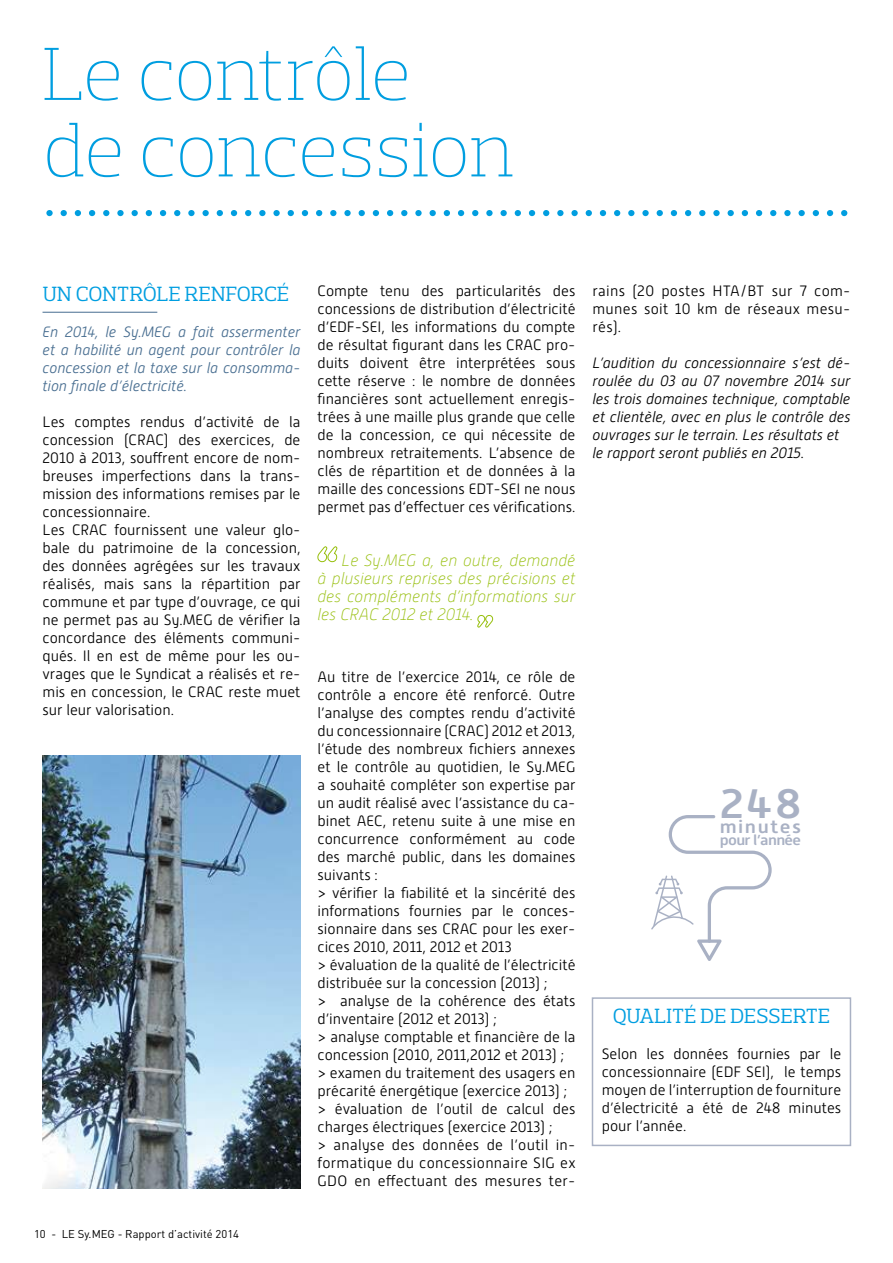
<style>
.page{position:relative;width:893px;height:1263px;background:#fff}
.page>*{position:absolute;margin:0;border:0;box-sizing:border-box;transform-origin:0 0}
.t1{font:200 76.5px/76.5px "Prelo Slab";letter-spacing:-.01em;color:#009ee0}
.t2{font:300 64.5px "Alwyn New";color:#009ee0}
.t3{font:500 41.1px "Alwyn New";color:#a9b1c4;scale:1.12 1}
.t4{font:21px "Prelo Slab";letter-spacing:.015em;color:#009ee0}
.t5{font:500 18.15px "Alwyn New";letter-spacing:.075em;color:#a9b1c4;scale:1.12 1}
.t6{font:italic 100 16.5px/18px "Alwyn New";color:#97bf0d;text-align:justify}
.t7{font:300 15px/18px "Alwyn New";color:#000;text-align:justify}
.t8{font:italic 300 15px/18px "Alwyn New";color:#000}
.t9{font:italic 300 15px/18px "Alwyn New";color:#476d90;text-align:justify}
.t10{font:500 14.55px "Alwyn New";letter-spacing:-.04em;color:#a9b1c4;scale:1.12 1}
.t11{font:11.25px "DIN";color:#000}
</style>
<div class="page">
<img style="left:43px;top:756px;width:257px;height:432px">
<hr style="left:43px;top:312px;width:114px;height:1px;background:#476d90">
<svg style="left:317px;top:546px;width:21px;height:17px"></svg>
<svg style="left:477px;top:615px;width:17px;height:13px"></svg>
<svg style="left:651px;top:815px;width:121px;height:146px"></svg>
<div style="left:592px;top:997px;width:259px;height:149px;border:2px solid #a9b1c4"></div>
<h1 class="t1" style="left:43px;top:36px;width:473px">Le contrôle<br>de concession</h1>
<h2 class="t2" style="left:43px;top:158px;width:810px">.........................................................</h2>
<h3 class="t4" style="left:43px;top:281px;width:248px">UN CONTRÔLE RENFORCÉ</h3>
<p class="t9" style="left:43px;top:323px;width:259px">En 2014, le Sy.MEG a fait assermenter et a habilité un agent pour contrôler la concession et la taxe sur la consomma&shy;tion finale d’électricité.</p>
<p class="t7" style="left:43px;top:413px;width:259px;text-align:left">Les comptes rendus d’activité de la concession (CRAC) des exercices, de 2010 à 2013, souffrent encore de nom&shy;breuses imperfections dans la trans&shy;mission des informations remises par le concessionnaire.<br>Les CRAC fournissent une valeur glo&shy;bale du patrimoine de la concession, des données agrégées sur les travaux réalisés, mais sans la répartition par commune et par type d’ouvrage, ce qui ne permet pas au Sy.MEG de vérifier la concordance des éléments communi&shy;qués. Il en est de même pour les ou&shy;vrages que le Syndicat a réalisés et re&shy;mis en concession, le CRAC reste muet sur leur valorisation.</p>
<p class="t7" style="left:317px;top:282px;width:259px">Compte tenu des particularités des concessions de distribution d’électricité d’EDF-SEI, les informations du compte de résultat figurant dans les CRAC pro&shy;duits doivent être interprétées sous cette réserve : le nombre de données financières sont actuellement enregis&shy;trées à une maille plus grande que celle de la concession, ce qui nécessite de nombreux retraitements. L’absence de clés de répartition et de données à la maille des concessions EDT-SEI ne nous permet pas d’effectuer ces vérifications.</p>
<p class="t6" style="left:317px;top:552px;width:259px;text-indent:24px">Le Sy.MEG a, en outre, demandé à plusieurs reprises des précisions et des compléments d’informations sur les CRAC 2012 et 2014.</p>
<p class="t7" style="left:317px;top:668px;width:260px;text-align:left">Au titre de l’exercice 2014, ce rôle de contrôle a encore été renforcé. Outre l’analyse des comptes rendu d’activité du concessionnaire (CRAC) 2012 et 2013, l’étude des nombreux fichiers annexes et le contrôle au quotidien, le Sy.MEG a souhaité compléter son expertise par un audit réalisé avec l’assistance du ca&shy;binet AEC, retenu suite à une mise en concurrence conformément au code des marché public, dans les domaines suivants :<br>&gt; vérifier la fiabilité et la sincérité des informations fournies par le conces&shy;sionnaire dans ses CRAC pour les exer&shy;cices 2010, 2011, 2012 et 2013<br>&gt; évaluation de la qualité de l’électricité distribuée sur la concession (2013) ;<br>&gt; analyse de la cohérence des états d’inventaire (2012 et 2013) ;<br>&gt; analyse comptable et financière de la concession (2010, 2011,2012 et 2013) ; &gt; examen du traitement des usagers en précarité énergétique (exercice 2013) ; &gt; évaluation de l’outil de calcul des charges électriques (exercice 2013) ;<br>&gt; analyse des données de l’outil in&shy;formatique du concessionnaire SIG ex GDO en effectuant des mesures ter-</p>
<p class="t7" style="left:592px;top:282px;width:260px">rains (20 postes HTA/BT sur 7 com&shy;munes soit 10 km de réseaux mesu&shy;rés).</p>
<p class="t8" style="left:592px;top:354px;width:259px">L’audition du concessionnaire s’est dé&shy;roulée du 03 au 07 novembre 2014 sur les trois domaines technique, comptable et clientèle, avec en plus le contrôle des ouvrages sur le terrain. Les résultats et le rapport seront publiés en 2015.</p>
<h3 class="t3" style="left:720px;top:781px;width:74px">248</h3>
<p class="t5" style="left:720px;top:816px;width:74px">minutes</p>
<p class="t10" style="left:720px;top:832px;width:74px">pour l’année</p>
<h3 class="t4" style="left:613px;top:1003px;width:219px">QUALITÉ DE DESSERTE</h3>
<p class="t7" style="left:602px;top:1045px;width:241px">Selon les données fournies par le concessionnaire (EDF SEI), le temps moyen de l’interruption de fourniture d’électricité a été de 248 minutes pour l’année.</p>
<p class="t11" style="left:34px;top:1227px;width:207px">10 - LE Sy.MEG - Rapport d’activité 2014</p>
</div>
